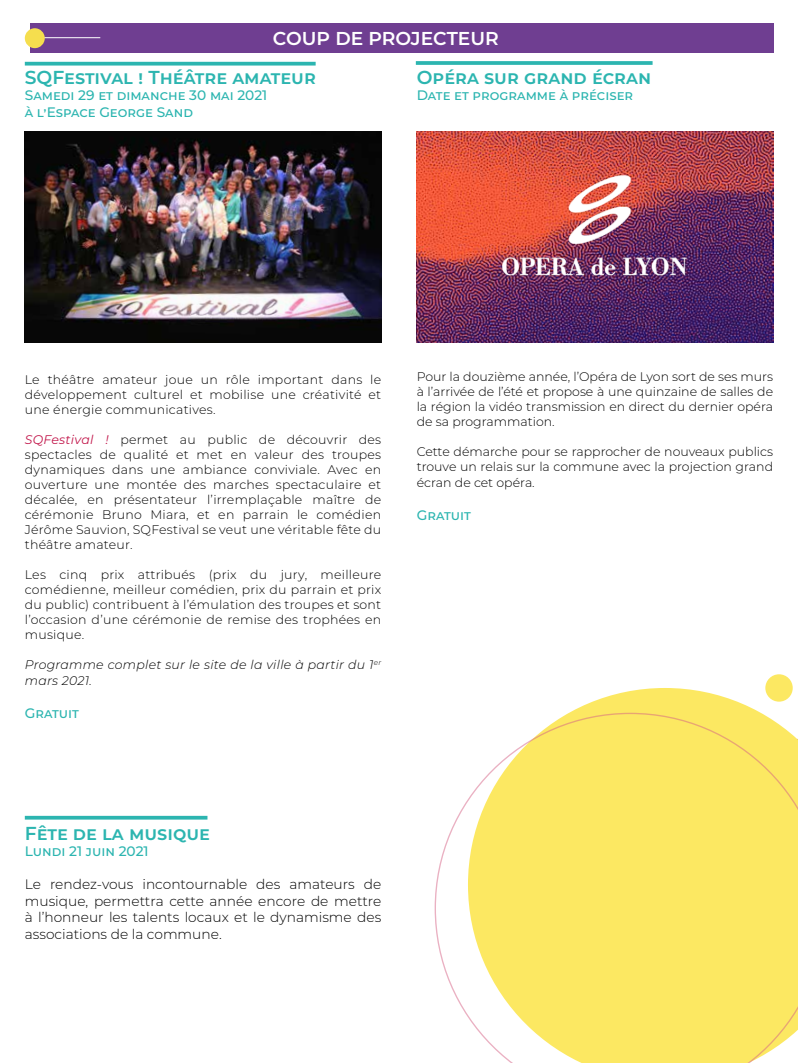
<style>
.page{position:relative;width:798px;height:1063px;background:#fff}
.page>*{position:absolute;margin:0;border:0;box-sizing:border-box;transform-origin:0 0}
.t1{font:600 18.75px "Montserrat";color:#2cb5b0}
.t2{font:600 18.62px "Montserrat";color:#fff}
.t3{font:300 13.75px/16.5px "Montserrat";color:#000;text-align:justify}
.t4{font:500 13.75px/16.5px "Montserrat";color:#2cb5b0}
.t5{font:300 12.5px/15px "Montserrat";color:#000;text-align:justify}
.t6{font:italic 300 12.5px/16.5px "Montserrat";letter-spacing:.02em;color:#000}
.s1{font-weight:400;font-style:italic;color:#c2184c}
</style>
<div class="page">
<div style="left:30px;top:24px;width:742px;height:29px;background:#6f3e91"></div>
<hr style="left:32px;top:37px;width:68px;height:1px;background:#fff">
<div style="left:25px;top:28px;width:20px;height:20px;background:#f5de4e;border-radius:50%"></div>
<img style="left:25px;top:131px;width:356px;height:212px">
<img style="left:416px;top:131px;width:356px;height:212px">
<img style="left:491px;top:150px;width:206px;height:152px">
<svg style="left:25px;top:62px;width:290px;height:4px"></svg>
<svg style="left:25px;top:816px;width:182px;height:4px"></svg>
<svg style="left:415px;top:61px;width:237px;height:4px"></svg>
<svg style="left:569px;top:688px;width:224px;height:25px;fill:#fce862"></svg>
<svg style="left:434px;top:713px;width:363px;height:350px"></svg>
<div style="left:765px;top:674px;width:27px;height:28px;background:#fce862;border-radius:50%"></div>
<h2 class="t2" style="left:273px;top:25px;width:227px">COUP DE PROJECTEUR</h2>
<h1 class="t1" style="left:25px;top:64px;width:292px">SQFestival ! Théâtre amateur</h1>
<p class="t4" style="left:25px;top:87px;width:244px">Samedi 29 et dimanche 30 mai 2021 à l’Espace George Sand</p>
<h1 class="t1" style="left:416px;top:64px;width:236px">Opéra sur grand écran</h1>
<p class="t4" style="left:416px;top:87px;width:218px">Date et programme à préciser</p>
<p class="t5" style="left:25px;top:371px;width:358px">Le théâtre amateur joue un rôle important dans le développement culturel et mobilise une créativité et une énergie communicatives.</p>
<p class="t5" style="left:25px;top:431px;width:358px"><span class="s1">SQFestival !</span> permet au public de découvrir des spectacles de qualité et met en valeur des troupes dynamiques dans une ambiance conviviale. Avec en ouverture une montée des marches spectaculaire et décalée, en présentateur l’irremplaçable maître de cérémonie Bruno Miara, et en parrain le comédien Jérôme Sauvion, SQFestival se veut une véritable fête du théâtre amateur.</p>
<p class="t5" style="left:25px;top:566px;width:358px">Les cinq prix attribués (prix du jury, meilleure comédienne, meilleur comédien, prix du parrain et prix du public) contribuent à l’émulation des troupes et sont l’occasion d’une cérémonie de remise des trophées en musique.</p>
<p class="t6" style="left:25px;top:656px;width:358px">Programme complet sur le site de la ville à partir du 1<sup>er </sup>mars 2021.</p>
<p class="t4" style="left:25px;top:705px;width:56px">Gratuit</p>
<p class="t5" style="left:416px;top:368px;width:358px">Pour la douzième année, l’Opéra de Lyon sort de ses murs à l’arrivée de l’été et propose à une quinzaine de salles de la région la vidéo transmission en direct du dernier opéra de sa programmation.</p>
<p class="t5" style="left:416px;top:443px;width:358px">Cette démarche pour se rapprocher de nouveaux publics trouve un relais sur la commune avec la projection grand</p>
<p class="t5" style="left:416px;top:475px;width:119px">écran de cet opéra.</p>
<p class="t4" style="left:416px;top:507px;width:56px">Gratuit</p>
<h1 class="t1" style="left:25px;top:820px;width:186px">Fête de la musique</h1>
<p class="t4" style="left:25px;top:843px;width:125px">Lundi 21 juin 2021</p>
<p class="t3" style="left:25px;top:876px;width:358px">Le rendez-vous incontournable des amateurs de musique, permettra cette année encore de mettre à l’honneur les talents locaux et le dynamisme des associations de la commune.</p>
</div>
